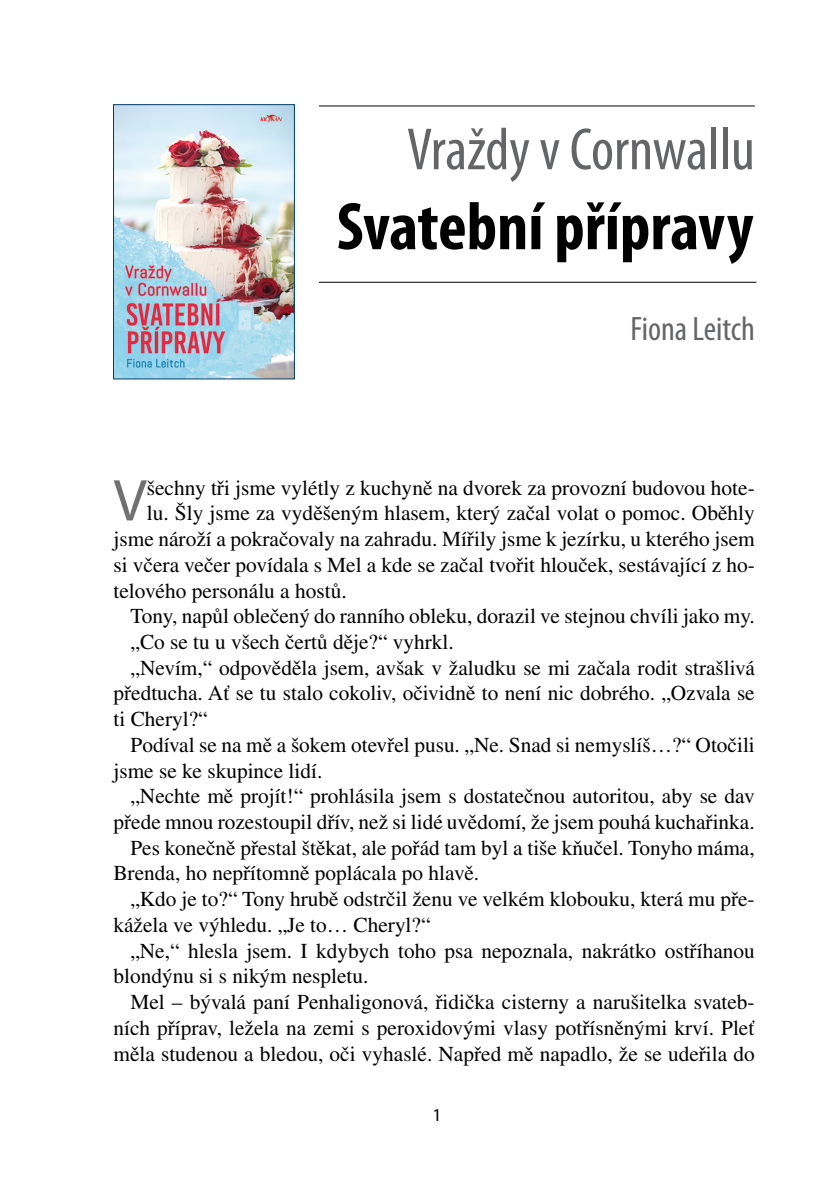
<style>
.page{position:relative;width:840px;height:1191px;background:#fff}
.page>*{position:absolute;margin:0;border:0;box-sizing:border-box;transform-origin:0 0}
.t1{font:700 condensed 68px "Myriad Pro";color:#000}
.t2{font:condensed 60px "Myriad Pro";color:#646567}
.t3{font:59.4px "Myriad Pro";color:#707172}
.t4{font:condensed 34px "Myriad Pro";color:#646567}
.t5{font:21.4px "Times CE";color:#000}
.t6{font:21.2px "Times CE";color:#000}
.t7{font:18px "Myriad Pro";color:#000}
</style>
<div class="page">
<hr style="left:113px;top:105px;width:641px;height:1px;background:#000">
<hr style="left:115px;top:282px;width:640px;height:1px;background:#000">
<div style="left:69px;top:49px;width:249px;height:266px;background:#fff"></div>
<img style="left:115px;top:106px;width:178px;height:271px">
<div style="left:113px;top:104px;width:182px;height:275px;border:1px solid #003f70"></div>
<h2 class="t2" style="left:407px;top:117px;width:349px">Vraždy v Cornwallu</h2>
<h1 class="t1" style="left:336px;top:184px;width:418px">Svatební přípravy</h1>
<h3 class="t4" style="left:630px;top:310px;width:126px">Fiona Leitch</h3>
<h3 class="t3" style="left:113px;top:464px;width:35px">V</h3>
<p class="t5" style="left:147px;top:475px;width:609px">šechny tři jsme vylétly z kuchyně na dvorek za provozní budovou hote-</p>
<p class="t5" style="left:147px;top:501px;width:609px">lu. Šly jsme za vyděšeným hlasem, který začal volat o pomoc. Oběhly</p>
<p class="t5" style="left:113px;top:526px;width:642px">jsme nároží a pokračovaly na zahradu. Mířily jsme k jezírku, u kterého jsem</p>
<p class="t5" style="left:113px;top:552px;width:642px">si včera večer povídala s Mel a kde se začal tvořit hlouček, sestávající z ho-</p>
<p class="t5" style="left:113px;top:578px;width:235px">telového personálu a hostů.</p>
<p class="t6" style="left:130px;top:604px;width:625px">Tony, napůl oblečený do ranního obleku, dorazil ve stejnou chvíli jako my.</p>
<p class="t6" style="left:130px;top:629px;width:324px">„Co se tu u všech čertů děje?“ vyhrkl.</p>
<p class="t6" style="left:130px;top:655px;width:625px">„Nevím,“ odpověděla jsem, avšak v žaludku se mi začala rodit strašlivá</p>
<p class="t6" style="left:113px;top:681px;width:642px">předtucha. Ať se tu stalo cokoliv, očividně to není nic dobrého. „Ozvala se</p>
<p class="t6" style="left:113px;top:706px;width:96px">ti Cheryl?“</p>
<p class="t6" style="left:130px;top:732px;width:625px">Podíval se na mě a šokem otevřel pusu. „Ne. Snad si nemyslíš…?“ Otočili</p>
<p class="t6" style="left:113px;top:758px;width:210px">jsme se ke skupince lidí.</p>
<p class="t6" style="left:130px;top:784px;width:625px">„Nechte mě projít!“ prohlásila jsem s dostatečnou autoritou, aby se dav</p>
<p class="t6" style="left:113px;top:809px;width:642px">přede mnou rozestoupil dřív, než si lidé uvědomí, že jsem pouhá kuchařinka.</p>
<p class="t6" style="left:130px;top:835px;width:625px">Pes konečně přestal štěkat, ale pořád tam byl a tiše kňučel. Tonyho máma,</p>
<p class="t6" style="left:113px;top:861px;width:367px">Brenda, ho nepřítomně poplácala po hlavě.</p>
<p class="t6" style="left:130px;top:886px;width:625px">„Kdo je to?“ Tony hrubě odstrčil ženu ve velkém klobouku, která mu pře-</p>
<p class="t6" style="left:113px;top:912px;width:318px">kážela ve výhledu. „Je to… Cheryl?“</p>
<p class="t6" style="left:130px;top:938px;width:625px">„Ne,“ hlesla jsem. I kdybych toho psa nepoznala, nakrátko ostříhanou</p>
<p class="t6" style="left:113px;top:964px;width:256px">blondýnu si s nikým nespletu.</p>
<p class="t6" style="left:130px;top:989px;width:625px">Mel – bývalá paní Penhaligonová, řidička cisterny a narušitelka svateb-</p>
<p class="t6" style="left:113px;top:1015px;width:642px">ních příprav, ležela na zemi s peroxidovými vlasy potřísněnými krví. Pleť</p>
<p class="t6" style="left:113px;top:1041px;width:642px">měla studenou a bledou, oči vyhaslé. Napřed mě napadlo, že se udeřila do</p>
<p class="t7" style="left:432px;top:1103px;width:11px">1</p>
</div>
